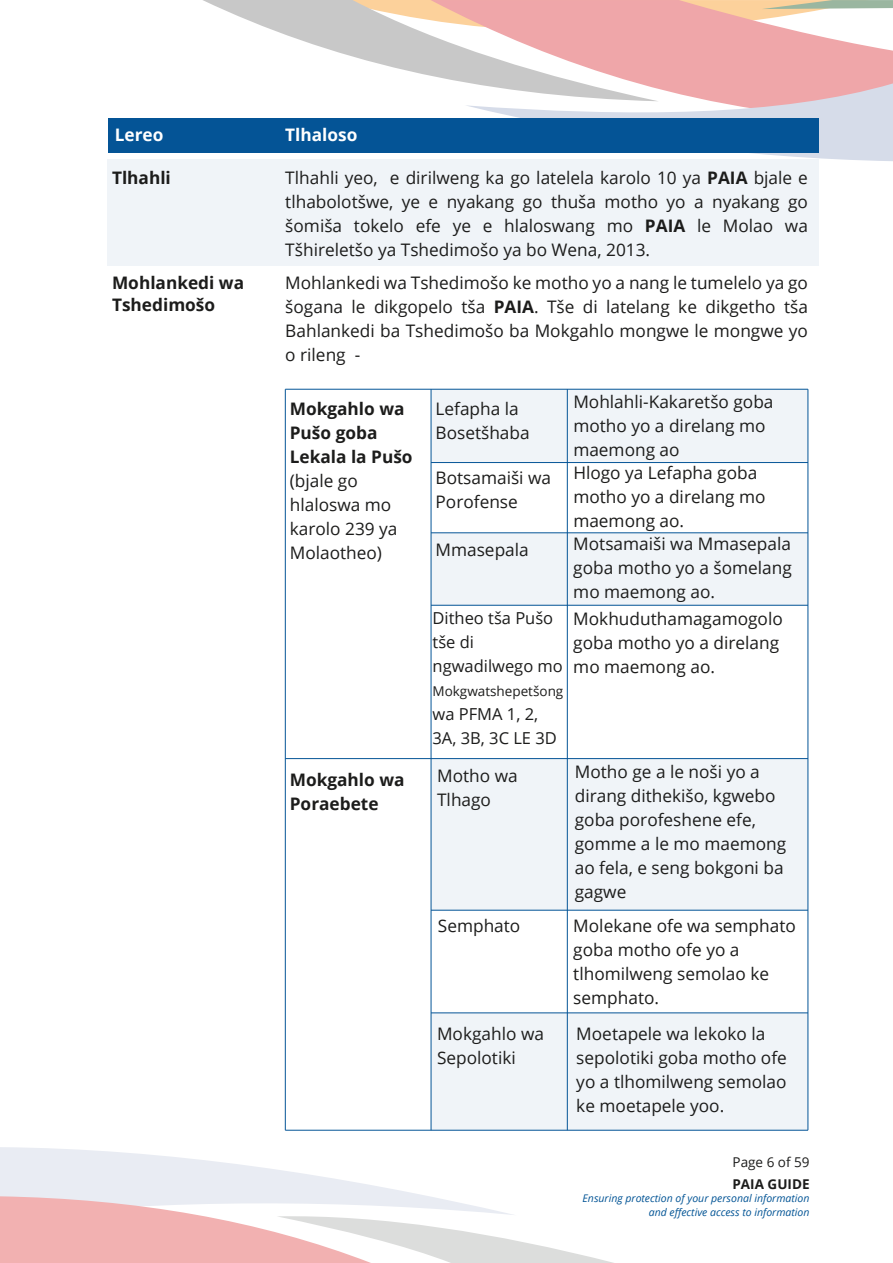
<style>
.page{position:relative;width:893px;height:1263px;background:#fff}
.page>*{position:absolute;margin:0;border:0;box-sizing:border-box;transform-origin:0 0}
.t1{font:17.25px/24px "Open Sans";color:#1c1c1b}
.t2{font:700 17.25px/24px "Open Sans";color:#1c1c1b}
.t3{font:700 17.25px "Open Sans";color:#fff}
.t4{font:16.5px/24px "Open Sans";color:#1c1c1b}
.t5{font:13.5px "Open Sans";color:#1c1c1b}
.t6{font:700 13.5px "Open Sans";color:#1c1c1b}
.t7{font:italic 10.5px/13.5px "Open Sans";color:#025495;text-align:right}
.s1{font-weight:700}
</style>
<div class="page">
<svg style="left:0;top:1147px;width:614px;height:116px"></svg>
<svg style="left:659px;top:0;width:234px;height:83px;fill:#efa6a9"></svg>
<svg style="left:203px;top:0;width:456px;height:83px"></svg>
<svg style="left:466px;top:83px;width:427px;height:78px"></svg>
<div style="left:108px;top:159px;width:711px;height:106px;background:#f0f4f8"></div>
<div style="left:431px;top:389px;width:377px;height:73px;background:#f0f4f8"></div>
<div style="left:431px;top:533px;width:377px;height:72px;background:#f0f4f8"></div>
<div style="left:431px;top:758px;width:376px;height:153px;background:#f0f4f8"></div>
<div style="left:431px;top:1013px;width:376px;height:117px;background:#f0f4f8"></div>
<div style="left:108px;top:118px;width:711px;height:35px;background:#045496"></div>
<hr style="left:285px;top:389px;width:523px;height:1px;background:#055597">
<hr style="left:285px;top:758px;width:523px;height:1px;background:#055597">
<hr style="left:431px;top:462px;width:377px;height:1px;background:#055597">
<hr style="left:431px;top:532px;width:377px;height:1px;background:#055597">
<hr style="left:431px;top:605px;width:377px;height:1px;background:#055597">
<hr style="left:431px;top:910px;width:377px;height:1px;background:#055597">
<hr style="left:431px;top:1012px;width:377px;height:1px;background:#055597">
<hr style="left:285px;top:1130px;width:523px;height:1px;background:#055597">
<hr style="left:431px;top:389px;width:1px;height:741px;background:#055597">
<hr style="left:285px;top:389px;width:1px;height:741px;background:#055597">
<hr style="left:567px;top:389px;width:1px;height:741px;background:#055597">
<hr style="left:807px;top:389px;width:1px;height:741px;background:#055597">
<p class="t3" style="left:115px;top:127px;width:50px">Lereo</p>
<p class="t3" style="left:285px;top:127px;width:74px">Tlhaloso</p>
<p class="t2" style="left:112px;top:168px;width:60px">Tlhahli</p>
<p class="t1" style="left:285px;top:168px;width:524px;text-align:justify">Tlhahli yeo, e dirilweng ka go latelela karolo 10 ya <span class="s1">PAIA</span> bjale e tlhabolotšwe, ye e nyakang go thuša motho yo a nyakang go öomiöa tokelo efe ye e hlaloswang mo <span class="s1">PAIA</span> le Molao wa Töhireletöo ya Tshedimoöo ya bo Wena, 2013.</p>
<p class="t2" style="left:112px;top:273px;width:134px;line-height:22.5px">Mohlankedi wa<br>Tshedimoöo</p>
<p class="t1" style="left:285px;top:270px;width:524px;text-align:justify">Mohlankedi wa Tshedimošo ke motho yo a nang le tumelelo ya go öogana le dikgopelo töa <span class="s1">PAIA</span>. Töe di latelang ke dikgetho töa Bahlankedi ba Tshedimoöo ba Mokgahlo mongwe le mongwe yo o rileng -</p>
<p class="t2" style="left:290px;top:399px;width:124px">Mokgahlo wa<br>Puöo goba<br>Lekala la Puöo</p>
<p class="t1" style="left:290px;top:468px;width:109px">(bjale go hlaloswa mo karolo 239 ya<br>Molaotheo)</p>
<p class="t1" style="left:436px;top:399px;width:96px">Lefapha la<br>Bosetöhaba</p>
<p class="t1" style="left:573px;top:391px;width:202px">Mohlahli-Kakaretöo goba motho yo a direlang mo maemong ao</p>
<p class="t1" style="left:436px;top:467px;width:117px">Botsamaiöi wa<br>Porofense</p>
<p class="t1" style="left:573px;top:463px;width:194px">Hlogo ya Lefapha goba motho yo a direlang mo maemong ao.</p>
<p class="t1" style="left:436px;top:539px;width:95px">Mmasepala</p>
<p class="t1" style="left:573px;top:533px;width:220px;text-align:justify">Motsamaiöi wa Mmasepala goba motho yo a öomelang mo maemong ao.</p>
<p class="t4" style="left:433px;top:606px;width:132px">Ditheo tša Pušo töe di ngwadilwego mo</p>
<p class="t5" style="left:433px;top:686px;width:132px">Mokgwatshepetöong</p>
<p class="t4" style="left:433px;top:704px;width:126px">wa PFMA 1, 2,<br>3A, 3B, 3C LE 3D</p>
<p class="t1" style="left:573px;top:606px;width:211px">Mokhuduthamagamogolo goba motho yo a direlang mo maemong ao.</p>
<p class="t2" style="left:290px;top:769px;width:116px">Mokgahlo wa<br>Poraebete</p>
<p class="t1" style="left:437px;top:766px;width:82px">Motho wa<br>Tlhago</p>
<p class="t1" style="left:575px;top:761px;width:213px">Motho ge a le noöi yo a dirang dithekiöo, kgwebo goba porofeshene efe, gomme a le mo maemong ao fela, e seng bokgoni ba gagwe</p>
<p class="t1" style="left:438px;top:915px;width:84px">Semphato</p>
<p class="t1" style="left:573px;top:915px;width:224px">Molekane ofe wa semphato goba motho ofe yo a tlhomilweng semolao ke semphato.</p>
<p class="t1" style="left:437px;top:1024px;width:108px">Mokgahlo wa<br>Sepolotiki</p>
<p class="t1" style="left:576px;top:1024px;width:212px">Moetapele wa lekoko la sepolotiki goba motho ofe yo a tlhomilweng semolao ke moetapele yoo.</p>
<p class="t5" style="left:733px;top:1156px;width:79px">Page 6 of 59</p>
<p class="t7" style="left:583px;top:1192px;width:228px">Ensuring protection of your personal information and effective access to information</p>
<p class="t6" style="left:732px;top:1178px;width:79px">PAIA GUIDE</p>
</div>
